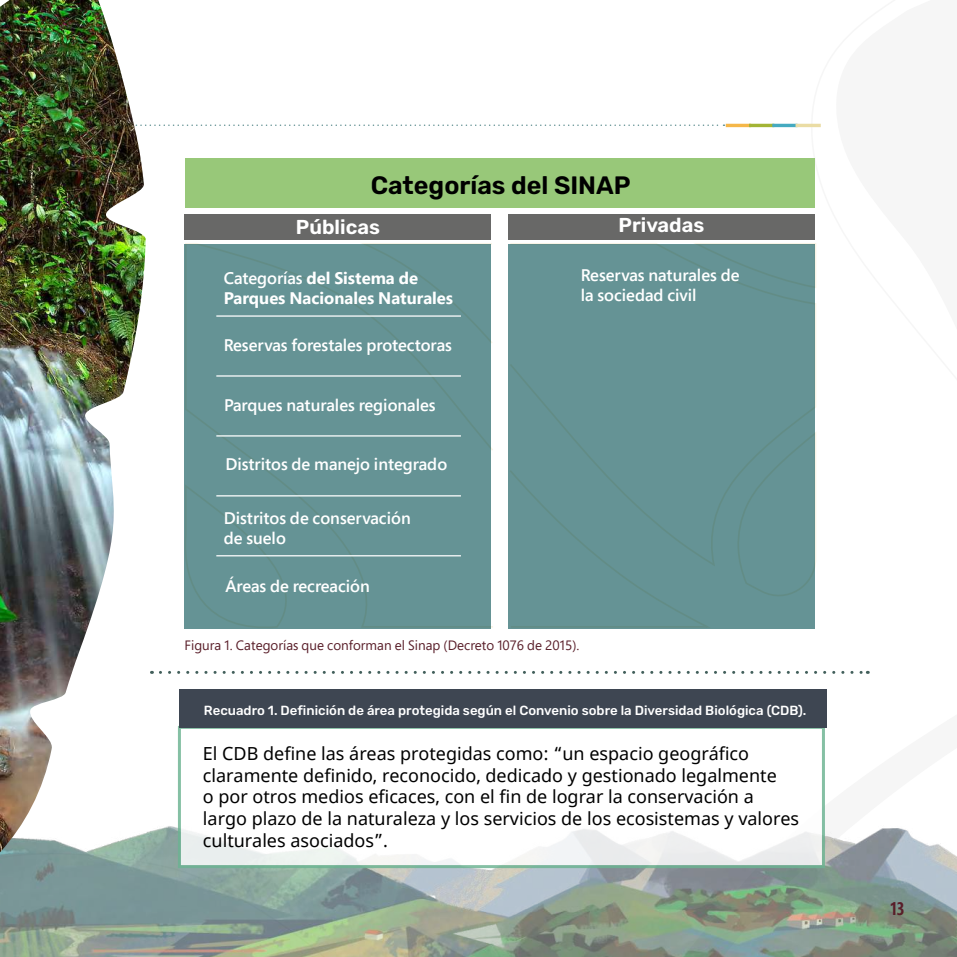
<style>
.page{position:relative;width:957px;height:957px;background:#fff}
.page>*{position:absolute;margin:0;border:0;box-sizing:border-box;transform-origin:0 0}
.t1{font:600 25.2px "Rubik";color:#000}
.t2{font:600 20.1px "Rubik";color:#fff}
.t3{font:18px/21.6px "Noto Sans";color:#000}
.t4{font:700 18px "Segoe Pro Cond";color:#591e29}
.t5{font:600 16.8px/20.1px "Segoe Pro Display";color:#fff}
.t6{font:700 16.8px/20.1px "Segoe Pro Display";color:#fff}
.t7{font:13.5px "Segoe Pro";color:#591e29}
.t8{font:500 13.2px "Rubik";color:#fff}
.s1{font-weight:600}
</style>
<div class="page">
<svg style="left:146px;top:124px;width:578px;height:2px"></svg>
<div style="left:726px;top:124px;width:25px;height:3px;border:3px solid #f5b749"></div>
<div style="left:749px;top:124px;width:25px;height:3px;border:3px solid #a3b435"></div>
<div style="left:772px;top:124px;width:25px;height:3px;border:3px solid #45aac0"></div>
<div style="left:795px;top:124px;width:26px;height:3px;border:3px solid #eadca4"></div>
<img style="left:0;top:826px;width:957px;height:131px">
<img style="left:0;top:0;width:146px;height:852px">
<div style="left:178px;top:726px;width:647px;height:142px;background:#fff;border:3px solid #6cb392"></div>
<div style="left:179px;top:688px;width:647px;height:39px;background:#3e4652"></div>
<svg style="left:160px;top:671px;width:708px;height:3px"></svg>
<div style="left:508px;top:244px;width:306px;height:384px;background:#659395"></div>
<svg style="left:741px;top:568px;width:74px;height:36px"></svg>
<svg style="left:510px;top:243px;width:306px;height:325px"></svg>
<svg style="left:510px;top:468px;width:204px;height:160px"></svg>
<div style="left:185px;top:243px;width:308px;height:385px;background:#659395"></div>
<div style="left:185px;top:483px;width:126px;height:145px;background:#659395"></div>
<div style="left:508px;top:214px;width:306px;height:26px;background:#686867"></div>
<div style="left:185px;top:214px;width:306px;height:26px;background:#686867"></div>
<div style="left:185px;top:158px;width:629px;height:49px;background:#98c879"></div>
<hr style="left:216px;top:555px;width:245px;height:1px;background:#fff">
<hr style="left:216px;top:495px;width:245px;height:1px;background:#fff">
<hr style="left:216px;top:435px;width:245px;height:1px;background:#fff">
<hr style="left:216px;top:375px;width:245px;height:1px;background:#fff">
<hr style="left:216px;top:315px;width:245px;height:2px;background:#fff">
<h1 class="t1" style="left:371px;top:171px;width:261px">Categorías del SINAP</h1>
<p class="t2" style="left:296px;top:215px;width:85px">Públicas</p>
<p class="t2" style="left:618px;top:214px;width:87px">Privadas</p>
<p class="t5" style="left:581px;top:265px;width:160px">Reservas naturales de la sociedad civil</p>
<p class="t6" style="left:224px;top:268px;width:231px"><span class="s1">Categorías</span> del Sistema de<br>Parques Nacionales Naturales</p>
<p class="t5" style="left:224px;top:334px;width:229px">Reservas forestales protectoras</p>
<p class="t5" style="left:224px;top:394px;width:213px">Parques naturales regionales</p>
<p class="t5" style="left:225px;top:454px;width:223px">Distritos de manejo integrado</p>
<p class="t5" style="left:224px;top:507px;width:188px">Distritos de conservación de suelo</p>
<p class="t5" style="left:225px;top:576px;width:146px">Áreas de recreación</p>
<p class="t7" style="left:185px;top:635px;width:396px">Figura 1. Categorías que conforman el Sinap (Decreto 1076 de 2015).</p>
<p class="t8" style="left:204px;top:702px;width:604px">Recuadro 1. Definición de área protegida según el Convenio sobre la Diversidad Biológica (CDB).</p>
<p class="t3" style="left:203px;top:743px;width:597px">El CDB define las áreas protegidas como: “un espacio geográfico claramente definido, reconocido, dedicado y gestionado legalmente<br>o por otros medios eficaces, con el fin de lograr la conservación a largo plazo de la naturaleza y los servicios de los ecosistemas y valores culturales asociados”.</p>
<p class="t4" style="left:890px;top:898px;width:16px">13</p>
</div>
